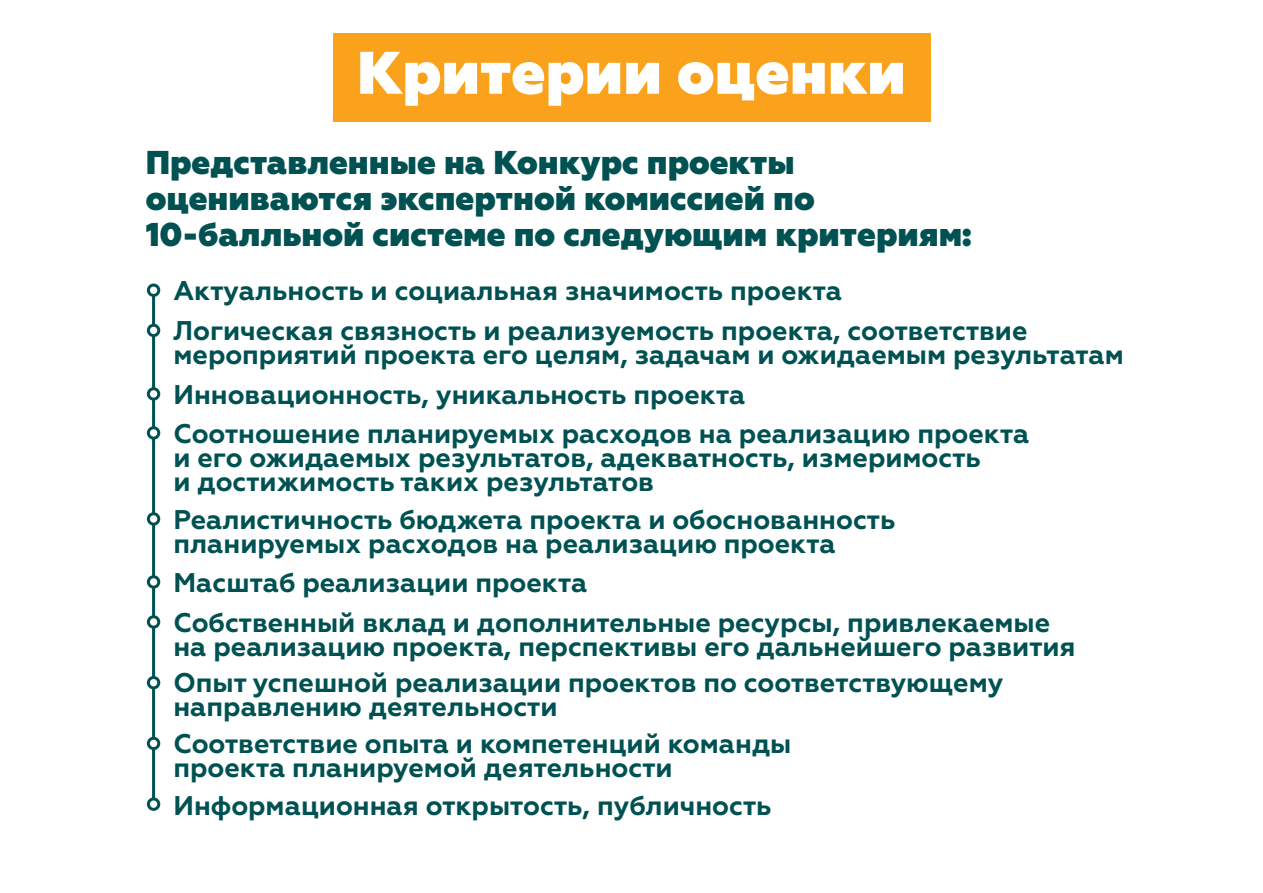
<style>
.page{position:relative;width:1263px;height:893px;background:#fff}
.page>*{position:absolute;margin:0;border:0;box-sizing:border-box;transform-origin:0 0}
.t1{font:800 60px "Geometria";color:#fff}
.t2{font:800 33px/36px "Geometria";color:#005152}
.t3{font:700 27px/39.3px "Geometria";color:#005152}
</style>
<div class="page">
<div style="left:333px;top:33px;width:597px;height:89px;background:#faa21b"></div>
<hr style="left:152px;top:289px;width:3px;height:510px;background:#005152">
<div style="left:148px;top:285px;width:11px;height:10px;background:#fff;border-radius:50%"></div>
<div style="left:147px;top:284px;width:13px;height:13px;border:3px solid #005152;border-radius:50%"></div>
<div style="left:148px;top:325px;width:11px;height:11px;background:#fff;border-radius:50%"></div>
<div style="left:147px;top:324px;width:13px;height:13px;border:3px solid #005152;border-radius:50%"></div>
<div style="left:148px;top:389px;width:11px;height:10px;background:#fff;border-radius:50%"></div>
<div style="left:147px;top:387px;width:13px;height:14px;border:3px solid #005152;border-radius:50%"></div>
<div style="left:148px;top:428px;width:11px;height:10px;background:#fff;border-radius:50%"></div>
<div style="left:147px;top:426px;width:13px;height:14px;border:3px solid #005152;border-radius:50%"></div>
<div style="left:148px;top:514px;width:11px;height:10px;background:#fff;border-radius:50%"></div>
<div style="left:147px;top:512px;width:13px;height:14px;border:3px solid #005152;border-radius:50%"></div>
<div style="left:148px;top:577px;width:11px;height:10px;background:#fff;border-radius:50%"></div>
<div style="left:147px;top:575px;width:13px;height:14px;border:3px solid #005152;border-radius:50%"></div>
<div style="left:148px;top:617px;width:11px;height:10px;background:#fff;border-radius:50%"></div>
<div style="left:147px;top:615px;width:13px;height:14px;border:3px solid #005152;border-radius:50%"></div>
<div style="left:148px;top:677px;width:11px;height:11px;background:#fff;border-radius:50%"></div>
<div style="left:147px;top:676px;width:13px;height:13px;border:3px solid #005152;border-radius:50%"></div>
<div style="left:148px;top:738px;width:11px;height:11px;background:#fff;border-radius:50%"></div>
<div style="left:147px;top:737px;width:13px;height:13px;border:3px solid #005152;border-radius:50%"></div>
<div style="left:147px;top:797px;width:13px;height:14px;border:3px solid #005152;border-radius:50%"></div>
<h1 class="t1" style="left:357px;top:37px;width:550px">Критерии оценки</h1>
<p class="t2" style="left:146px;top:146px;width:827px">Представленные на Конкурс проекты оцениваются экспертной комиссией по<br>10-балльной системе по следующим критериям:</p>
<p class="t3" style="left:173px;top:271px;width:856px;line-height:40.2px">Актуальность и социальная значимость проекта<br>Логическая связность и реализуемость проекта, соответствие</p>
<p class="t3" style="left:173px;top:335px;width:952px">мероприятий проекта его целям, задачам и ожидаемым результатам<br>Инновационность, уникальность проекта<br>Соотношение планируемых расходов на реализацию проекта</p>
<p class="t3" style="left:173px;top:445px;width:809px;line-height:24px">и его ожидаемых результатов, адекватность, измеримость и достижимость таких результатов</p>
<p class="t3" style="left:173px;top:507px;width:723px;line-height:24px">Реалистичность бюджета проекта и обоснованность планируемых расходов на реализацию проекта</p>
<p class="t3" style="left:173px;top:562px;width:878px;line-height:40px">Масштаб реализации проекта<br>Собственный вклад и дополнительные ресурсы, привлекаемые</p>
<p class="t3" style="left:173px;top:628px;width:904px;line-height:36.8px">на реализацию проекта, перспективы его дальнейшего развития<br>Опыт успешной реализации проектов по соответствующему</p>
<p class="t3" style="left:173px;top:689px;width:620px;line-height:37px">направлению деятельности<br>Соответствие опыта и компетенций команды</p>
<p class="t3" style="left:173px;top:749px;width:600px;line-height:38px">проекта планируемой деятельности<br>Информационная открытость, публичность</p>
</div>
